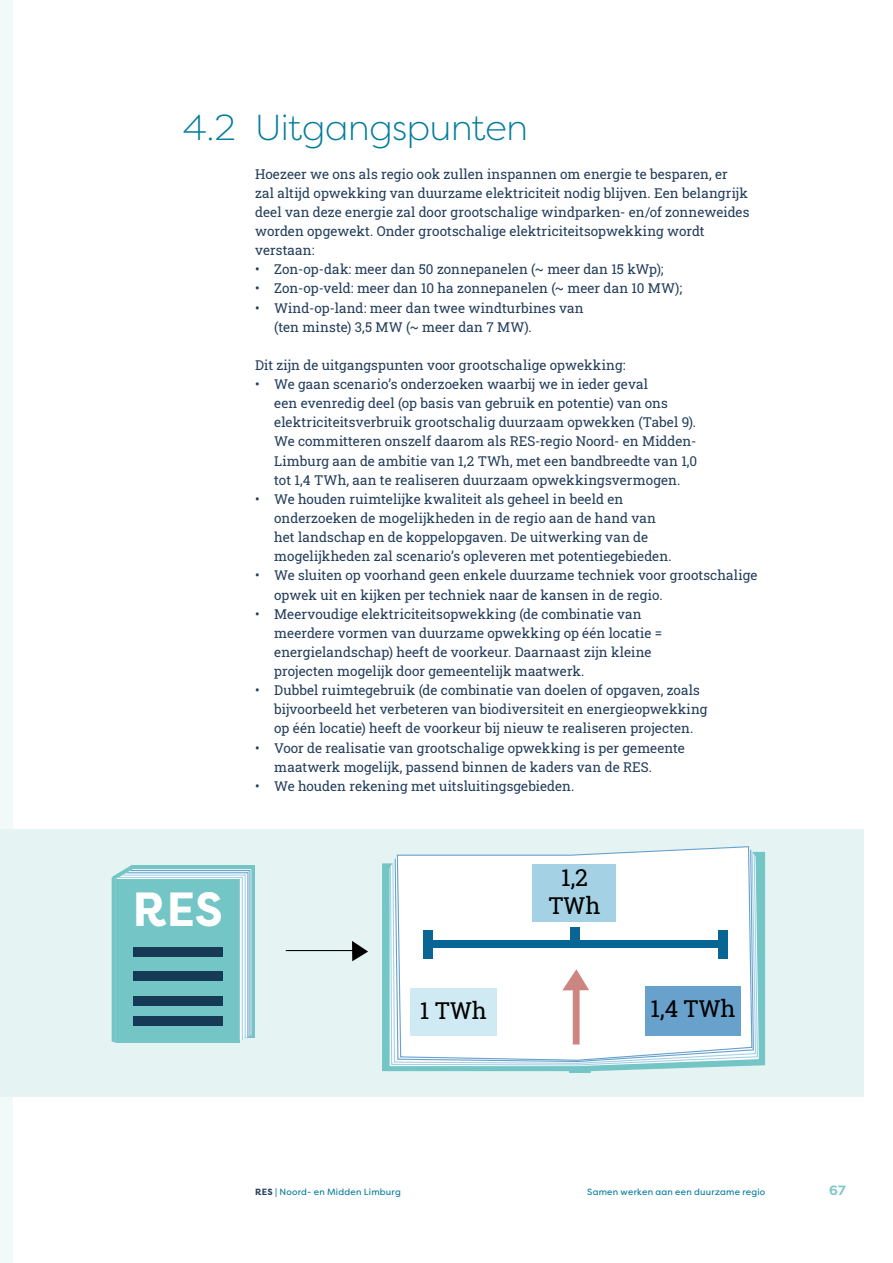
<style>
.page{position:relative;width:893px;height:1263px;background:#fff}
.page>*{position:absolute;margin:0;border:0;box-sizing:border-box;transform-origin:0 0}
.t1{font:700 47.85px "Filson W04";color:#fff}
.t2{font:300 36px "Filson Pro";letter-spacing:-.015em;color:#007b9b}
.t3{font:23.25px/27.9px "Roboto Slab";letter-spacing:.005em;color:#000;text-align:center}
.t4{font:13.5px/19.2px "Roboto Slab";letter-spacing:.005em;color:#233d5a}
.t5{font:700 13.5px "Filson Pro";color:#82cac9}
.t6{font:9px "Filson Pro";letter-spacing:.025em;color:#007b9b}
.s1{font-weight:700;color:#233d5a}
</style>
<div class="page">
<div style="left:0;top:0;width:13px;height:1263px;background:#f2f9f9"></div>
<div style="left:0;top:829px;width:863px;height:268px;background:#e5f3f3"></div>
<svg style="left:382px;top:852px;width:383px;height:221px;fill:#74c5c5"></svg>
<svg style="left:286px;top:941px;width:82px;height:20px"></svg>
<svg style="left:251px;top:865px;width:4px;height:173px"></svg>
<svg style="left:112px;top:865px;width:139px;height:178px;background:#71b4ba"></svg>
<svg style="left:390px;top:854px;width:368px;height:211px"></svg>
<svg style="left:395px;top:849px;width:359px;height:213px;background:#ddeaf2"></svg>
<h2 class="t2" style="left:183px;top:105px;width:55px">4.2</h2>
<h2 class="t2" style="left:255px;top:105px;width:274px">Uitgangspunten</h2>
<p class="t4" style="left:255px;top:164px;width:496px">Hoezeer we ons als regio ook zullen inspannen om energie te besparen, er zal altijd opwekking van duurzame elektriciteit nodig blijven. Een belangrijk deel van deze energie zal door grootschalige windparken- en/of zonneweides worden opgewekt. Onder grootschalige elektriciteitsopwekking wordt verstaan:</p>
<p class="t4" style="left:255px;top:259px;width:410px">• Zon-op-dak: meer dan 50 zonnepanelen (~ meer dan 15 kWp);</p>
<p class="t4" style="left:255px;top:279px;width:428px">• Zon-op-veld: meer dan 10 ha zonnepanelen (~ meer dan 10 MW);</p>
<p class="t4" style="left:274px;top:298px;width:311px;text-indent:-19px">• Wind-op-land: meer dan twee windturbines van (ten minste) 3,5 MW (~ meer dan 7 MW).</p>
<p class="t4" style="left:255px;top:355px;width:372px">Dit zijn de uitgangspunten voor grootschalige opwekking:</p>
<p class="t4" style="left:274px;top:374px;width:424px;text-indent:-19px">• We gaan scenario’s onderzoeken waarbij we in ieder geval<br>een evenredig deel (op basis van gebruik en potentie) van ons elektriciteitsverbruik grootschalig duurzaam opwekken (Tabel 9).<br>We committeren onszelf daarom als RES-regio Noord- en Midden-Limburg aan de ambitie van 1,2 TWh, met een bandbreedte van 1,0 tot 1,4 TWh, aan te realiseren duurzaam opwekkingsvermogen.</p>
<p class="t4" style="left:274px;top:489px;width:399px;text-indent:-19px">• We houden ruimtelijke kwaliteit als geheel in beeld en onderzoeken de mogelijkheden in de regio aan de hand van het landschap en de koppelopgaven. De uitwerking van de mogelijkheden zal scenario’s opleveren met potentiegebieden.</p>
<p class="t4" style="left:274px;top:565px;width:485px;text-indent:-19px">• We sluiten op voorhand geen enkele duurzame techniek voor grootschalige opwek uit en kijken per techniek naar de kansen in de regio.</p>
<p class="t4" style="left:274px;top:604px;width:389px;text-indent:-19px">• Meervoudige elektriciteitsopwekking (de combinatie van meerdere vormen van duurzame opwekking op één locatie = energielandschap) heeft de voorkeur. Daarnaast zijn kleine projecten mogelijk door gemeentelijk maatwerk.</p>
<p class="t4" style="left:274px;top:680px;width:435px;text-indent:-19px">• Dubbel ruimtegebruik (de combinatie van doelen of opgaven, zoals bijvoorbeeld het verbeteren van biodiversiteit en energieopwekking op één locatie) heeft de voorkeur bij nieuw te realiseren projecten.</p>
<p class="t4" style="left:274px;top:738px;width:412px;text-indent:-19px">• Voor de realisatie van grootschalige opwekking is per gemeente maatwerk mogelijk, passend binnen de kaders van de RES.</p>
<p class="t4" style="left:255px;top:776px;width:321px">• We houden rekening met uitsluitingsgebieden.</p>
<h1 class="t1" style="left:133px;top:879px;width:92px">RES</h1>
<h3 class="t3" style="left:420px;top:996px;width:68px">1 TWh</h3>
<h3 class="t3" style="left:549px;top:864px;width:53px">1,2<br>TWh</h3>
<h3 class="t3" style="left:650px;top:995px;width:86px">1,4 TWh</h3>
<p class="t6" style="left:255px;top:1186px;width:147px"><span class="s1">RES</span> | Noord- en Midden Limburg</p>
<p class="t6" style="left:587px;top:1186px;width:180px">Samen werken aan een duurzame regio</p>
<p class="t5" style="left:829px;top:1182px;width:18px">67</p>
</div>
